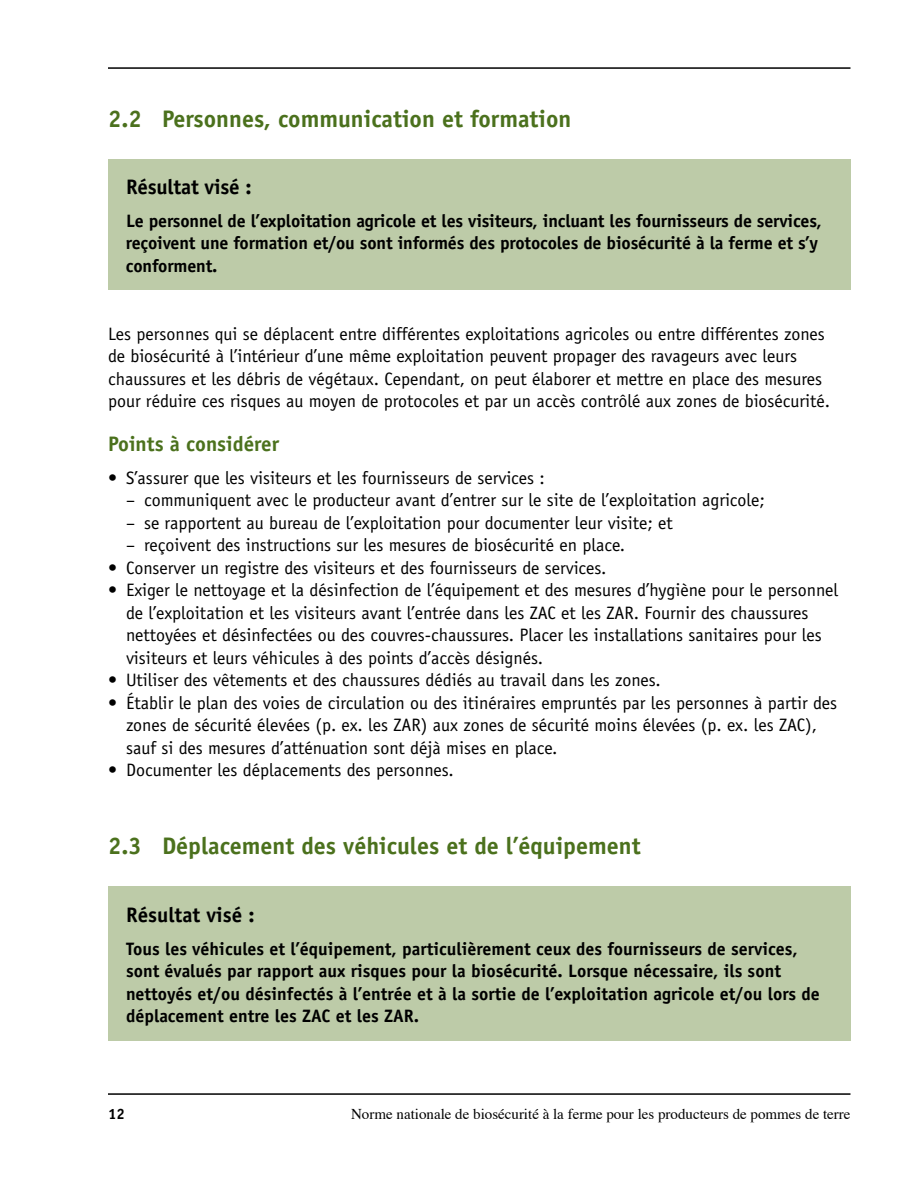
<style>
.page{position:relative;width:918px;height:1188px;background:#fff}
.page>*{position:absolute;margin:0;border:0;box-sizing:border-box;transform-origin:0 0}
.t1{font:700 24px "Officina Sans";color:#4b711d}
.t2{font:700 21px "Officina Sans";letter-spacing:-.005em;color:#000}
.t3{font:700 21px "Officina Sans";color:#4b711d}
.t4{font:18px/22.5px "Officina Sans";color:#000}
.t5{font:700 18px/22.5px "Officina Sans";color:#000}
.t6{font:15px "Times";color:#000}
.t7{font:700 15px "Officina Sans";color:#000}
</style>
<div class="page">
<hr style="left:108px;top:1093px;width:742px;height:2px;background:#000">
<hr style="left:108px;top:67px;width:742px;height:2px;background:#000">
<div style="left:108px;top:159px;width:742px;height:131px;background:#bdcba8"></div>
<div style="left:108px;top:886px;width:742px;height:155px;background:#bdcba8"></div>
<h1 class="t1" style="left:108px;top:104px;width:465px">2.2 Personnes, communication et formation</h1>
<p class="t2" style="left:126px;top:173px;width:127px">Résultat visé :</p>
<p class="t5" style="left:126px;top:209px;width:697px">Le personnel de l’exploitation agricole et les visiteurs, incluant les fournisseurs de services, reçoivent une formation et/ou sont informés des protocoles de biosécurité à la ferme et s’y conforment.</p>
<p class="t4" style="left:108px;top:323px;width:724px">Les personnes qui se déplacent entre différentes exploitations agricoles ou entre différentes zones de biosécurité à l’intérieur d’une même exploitation peuvent propager des ravageurs avec leurs chaussures et les débris de végétaux. Cependant, on peut élaborer et mettre en place des mesures pour réduire ces risques au moyen de protocoles et par un accès contrôlé aux zones de biosécurité.</p>
<p class="t3" style="left:108px;top:431px;width:173px">Points à considérer</p>
<p class="t4" style="left:108px;top:467px;width:438px">• S’assurer que les visiteurs et les fournisseurs de services :</p>
<p class="t4" style="left:126px;top:489px;width:640px">– communiquent avec le producteur avant d’entrer sur le site de l’exploitation agricole;</p>
<p class="t4" style="left:126px;top:512px;width:548px">– se rapportent au bureau de l’exploitation pour documenter leur visite; et</p>
<p class="t4" style="left:126px;top:534px;width:501px">– reçoivent des instructions sur les mesures de biosécurité en place.</p>
<p class="t4" style="left:108px;top:557px;width:500px">• Conserver un registre des visiteurs et des fournisseurs de services.</p>
<p class="t4" style="left:126px;top:579px;width:714px;text-indent:-18px">• Exiger le nettoyage et la désinfection de l’équipement et des mesures d’hygiène pour le personnel de l’exploitation et les visiteurs avant l’entrée dans les ZAC et les ZAR. Fournir des chaussures nettoyées et désinfectées ou des couvres-chaussures. Placer les installations sanitaires pour les visiteurs et leurs véhicules à des points d’accès désignés.</p>
<p class="t4" style="left:108px;top:669px;width:554px">• Utiliser des vêtements et des chaussures dédiés au travail dans les zones.</p>
<p class="t4" style="left:126px;top:692px;width:713px;text-indent:-18px">• Établir le plan des voies de circulation ou des itinéraires empruntés par les personnes à partir des zones de sécurité élevées (p. ex. les ZAR) aux zones de sécurité moins élevées (p. ex. les ZAC), sauf si des mesures d’atténuation sont déjà mises en place.</p>
<p class="t4" style="left:108px;top:759px;width:347px">• Documenter les déplacements des personnes.</p>
<h1 class="t1" style="left:108px;top:831px;width:534px">2.3 Déplacement des véhicules et de l’équipement</h1>
<p class="t2" style="left:126px;top:901px;width:130px">Résultat visé :</p>
<p class="t5" style="left:126px;top:937px;width:695px">Tous les véhicules et l’équipement, particulièrement ceux des fournisseurs de services, sont évalués par rapport aux risques pour la biosécurité. Lorsque nécessaire, ils sont nettoyés et/ou désinfectés à l’entrée et à la sortie de l’exploitation agricole et/ou lors de déplacement entre les ZAC et les ZAR.</p>
<p class="t7" style="left:108px;top:1104px;width:18px">12</p>
<p class="t6" style="left:351px;top:1100px;width:501px">Norme nationale de biosécurité à la ferme pour les producteurs de pommes de terre</p>
</div>
